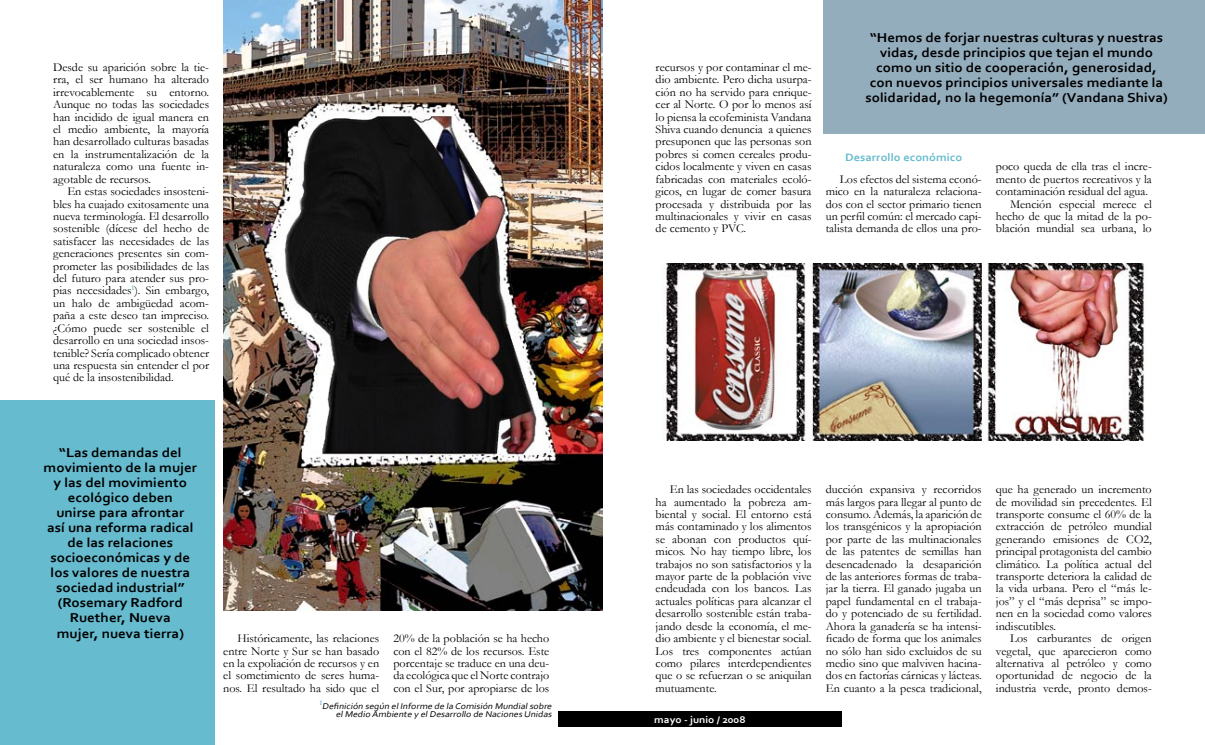
<style>
.page{position:relative;width:1205px;height:745px;background:#fff}
.page>*{position:absolute;margin:0;border:0;box-sizing:border-box;transform-origin:0 0}
.t1{font:700 13.5px/15px "Corbel";color:#000;text-align:center;scale:1.11 1}
.t2{font:12.12px/12.4px "Garamond";color:#000;text-align:justify}
.t3{font:700 11.25px "Corbel";color:#66bbce;scale:1.11 1}
.t4{font:700 10.12px "Corbel";color:#fff;scale:1.11 1}
.t5{font:italic 8.75px/8.8px "Corbel";color:#000;text-align:right;scale:1.11 1}
.t6{font:700 7.12px "Garamond";color:#66bbce}
</style>
<div class="page">
<div style="left:823px;top:0;width:382px;height:134px;background:#94adbd"></div>
<div style="left:0;top:400px;width:214px;height:344px;background:#66bbce"></div>
<img style="left:223px;top:0;width:379px;height:609px">
<img style="left:665px;top:263px;width:480px;height:177px">
<div style="left:558px;top:710px;width:284px;height:16px;background:#000"></div>
<p class="t2" style="left:53px;top:61px;width:157px">Desde su aparición sobre la tie&shy;rra, el ser humano ha alterado irrevocablemente su entorno.<br>Aunque no todas las sociedades han incidido de igual manera en el medio ambiente, la mayoría han desarrollado culturas basadas en la instrumentalización de la naturaleza como una fuente in&shy;agotable de recursos.</p>
<p class="t2" style="left:53px;top:185px;width:157px;text-indent:14px">En estas sociedades insosteni&shy;bles ha cuajado exitosamente una nueva terminología. El desarrollo sostenible (dícese del hecho de satisfacer las necesidades de las generaciones presentes sin com&shy;prometer las posibilidades de las del futuro para atender sus pro&shy;pias necesidades<sup>1</sup>). Sin embargo, un halo de ambigüedad acom&shy;paña a este deseo tan impreciso. ¿Cómo puede ser sostenible el desarrollo en una sociedad insos&shy;tenible? Sería complicado obtener una respuesta sin entender el por qué de la insostenibilidad.</p>
<p class="t1" style="left:44px;top:444px;width:140px">“Las demandas del movimiento de la mujer y las del movimiento ecológico deben<br>unirse para afrontar<br>así una reforma radical de las relaciones socioeconómicas y de los valores de nuestra sociedad industrial” (Rosemary Radford<br>Ruether, Nueva<br>mujer, nueva tierra)</p>
<p class="t2" style="left:223px;top:631px;width:157px;text-indent:14px">Históricamente, las relaciones entre Norte y Sur se han basado en la expoliación de recursos y en el sometimiento de seres huma&shy;nos. El resultado ha sido que el</p>
<p class="t2" style="left:393px;top:631px;width:157px">20% de la población se ha hecho con el 82% de los recursos. Este porcentaje se traduce en una deu&shy;da ecológica que el Norte contrajo con el Sur, por apropiarse de los</p>
<p class="t6" style="left:319px;top:697px;width:4px">1</p>
<p class="t5" style="left:322px;top:700px;width:210px">Definición según elInforme de la Comisión Mundialsobre elMedio Ambiente y elDesarrollo de Naciones Unidas</p>
<p class="t2" style="left:656px;top:61px;width:157px">recursos y por contaminar el me&shy;dio ambiente. Pero dicha usurpa&shy;ción no ha servido para enrique&shy;cer al Norte. O por lo menos así lo piensa la ecofeminista Vandana Shiva cuando denuncia a quienes presuponen que las personas son pobres si comen cereales produ&shy;cidos localmente y viven en casas fabricadas con materiales ecoló&shy;gicos, en lugar de comer basura procesada y distribuida por las multinacionales y vivir en casas de cemento y PVC.</p>
<p class="t1" style="left:865px;top:30px;width:274px">“Hemos de forjar nuestras culturas y nuestras vidas, desde principios que tejan el mundo como un sitio de cooperación, generosidad, con nuevos principios universales mediante la solidaridad, no la hegemonía” (Vandana Shiva)</p>
<p class="t3" style="left:845px;top:150px;width:107px">Desarrollo económico</p>
<p class="t2" style="left:826px;top:172px;width:157px;text-indent:14px">Los efectos del sistema econó&shy;mico en la naturaleza relaciona&shy;dos con el sector primario tienen un perfil común: el mercado capi&shy;talista demanda de ellos una pro-</p>
<p class="t2" style="left:996px;top:160px;width:157px">poco queda de ella tras el incre-</p>
<p class="t2" style="left:996px;top:172px;width:157px">mento de puertos recreativos y la</p>
<p class="t2" style="left:996px;top:185px;width:154px">contaminación residual del agua.</p>
<p class="t2" style="left:1010px;top:197px;width:143px">Mención especial merece el</p>
<p class="t2" style="left:996px;top:209px;width:157px">hecho de que la mitad de la po-</p>
<p class="t2" style="left:996px;top:222px;width:157px">blación mundial sea urbana, lo</p>
<p class="t2" style="left:656px;top:482px;width:157px;text-indent:14px">En las sociedades occidentales ha aumentado la pobreza am&shy;biental y social. El entorno está más contaminado y los alimentos se abonan con productos quí&shy;micos. No hay tiempo libre, los trabajos no son satisfactorios y la mayor parte de la población vive endeudada con los bancos. Las actuales políticas para alcanzar el desarrollo sostenible están traba&shy;jando desde la economía, el me&shy;dio ambiente y el bienestar social.<br>Los tres componentes actúan como pilares interdependientes que o se refuerzan o se aniquilan mutuamente.</p>
<p class="t4" style="left:654px;top:713px;width:84px">mayo - junio / 2008</p>
<p class="t2" style="left:826px;top:482px;width:157px">ducción expansiva y recorridos más largos para llegar al punto de consumo. Además, la aparición de los transgénicos y la apropiación por parte de las multinacionales de las patentes de semillas han desencadenado la desaparición de las anteriores formas de traba&shy;jar la tierra. El ganado jugaba un papel fundamental en el trabaja&shy;do y potenciado de su fertilidad.<br>Ahora la ganadería se ha intensi&shy;ficado de forma que los animales no sólo han sido excluidos de su medio sino que malviven hacina&shy;dos en factorías cárnicas y lácteas.<br>En cuanto a la pesca tradicional,</p>
<p class="t2" style="left:996px;top:482px;width:157px">que ha generado un incremento de movilidad sin precedentes. El transporte consume el 60% de la extracción de petróleo mundial generando emisiones de CO2, principal protagonista del cambio climático. La política actual del transporte deteriora la calidad de la vida urbana. Pero el “más le&shy;jos” y el “más deprisa” se impo&shy;nen en la sociedad como valores indiscutibles.</p>
<p class="t2" style="left:996px;top:631px;width:157px;text-indent:14px">Los carburantes de origen vegetal, que aparecieron como alternativa al petróleo y como oportunidad de negocio de la industria verde, pronto demos-</p>
</div>
